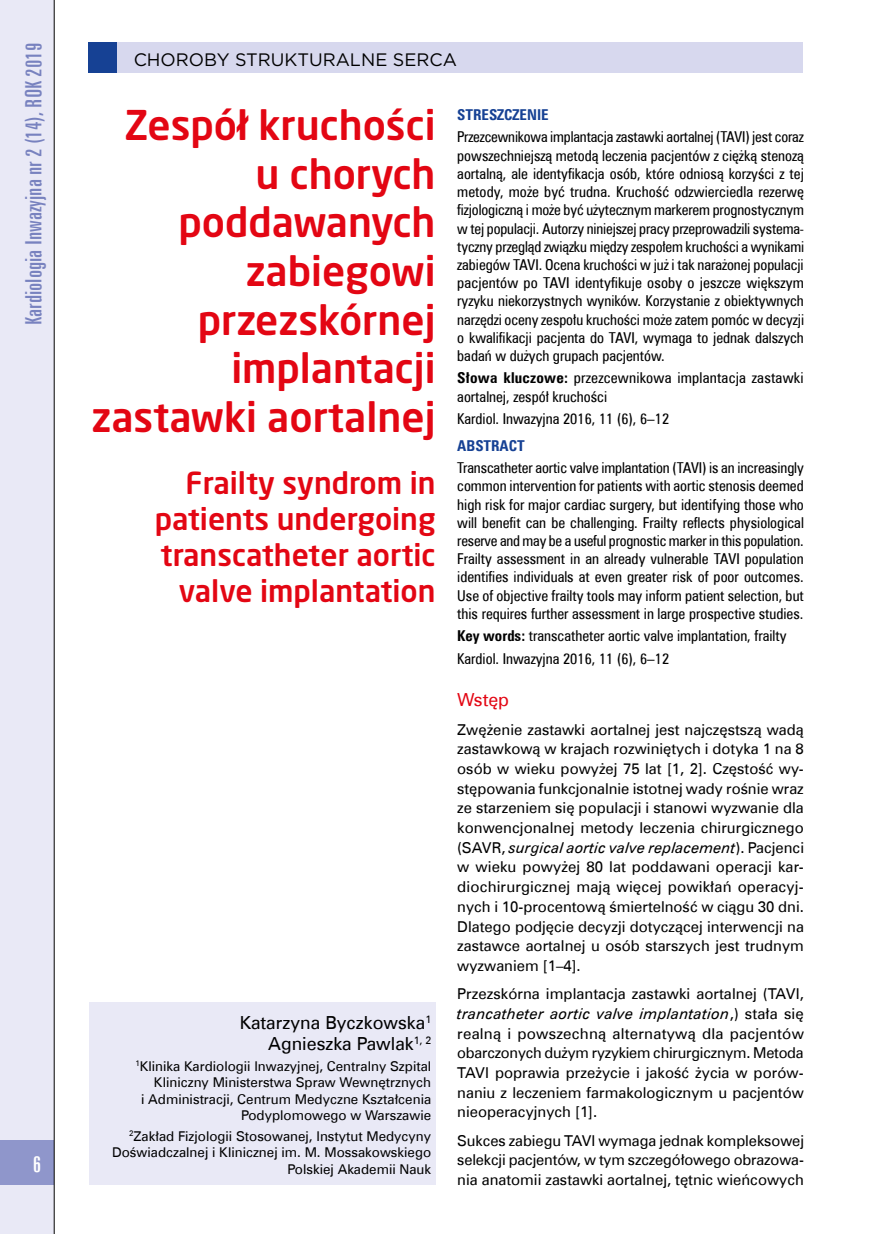
<style>
.page{position:relative;width:872px;height:1234px;background:#fff}
.page>*{position:absolute;margin:0;border:0;box-sizing:border-box;transform-origin:0 0}
.t1{font:500 40.5px/48.6px "Neo Sans Pro";color:#e30613;text-align:right}
.t2{font:500 30px/36px "Neo Sans Pro";color:#e30613;text-align:right}
.t3{font:22.5px "Zurich X Cn EU";color:#7882bf;scale:1.07 1}
.t4{font:22.5px "Zurich X Cn EU";color:#fff;scale:1.07 1}
.t5{font:18px/21px "Zurich EU";color:#000;text-align:right}
.t6{font:18px "Gotham";color:#000}
.t7{font:18px "Zurich EU";color:#e30613}
.t8{font:15px/18.1px "Zurich Cn EU";color:#000;text-align:justify}
.t9{font:15px/19.6px "Zurich EU";color:#000;text-align:justify}
.t10{font:700 15px "Zurich Cn EU";color:#164194}
.t11{font:13.5px/16.5px "Zurich EU";color:#000;text-align:right}
.s1{font-weight:700}
.s2{font-style:italic}
</style>
<div class="page">
<div style="left:0;top:0;width:54px;height:1233px;background:#e9e9f6"></div>
<div style="left:0;top:1140px;width:54px;height:44px;background:#8f96cb"></div>
<hr style="left:54px;top:0;width:1px;height:1233px;background:#000">
<div style="left:89px;top:1001px;width:347px;height:183px;background:#e9e9f6"></div>
<div style="left:88px;top:43px;width:715px;height:30px;background:#d7d8ee"></div>
<div style="left:88px;top:43px;width:29px;height:30px;background:#164194"></div>
<h3 class="t3" style="left:20px;top:325px;width:265px;rotate:-90deg">Kardiologia Inwazyjna nr 2 (14), ROK 2019</h3>
<h3 class="t4" style="left:33px;top:1150px;width:9px">6</h3>
<p class="t6" style="left:134px;top:48px;width:325px">CHOROBY STRUKTURALNE SERCA</p>
<h1 class="t1" style="left:92px;top:100px;width:345px">Zespół kruchości u chorych poddawanych zabiegowi przezskórnej implantacji zastawki aortalnej</h1>
<h2 class="t2" style="left:155px;top:463px;width:282px">Frailty syndrom in patients undergoing transcatheter aortic valve implantation</h2>
<p class="t5" style="left:240px;top:1011px;width:193px">Katarzyna Byczkowska<sup>1<br></sup>Agnieszka Pawlak<sup>1,</sup> <sup>2</sup></p>
<p class="t11" style="left:135px;top:1057px;width:297px"><sup>1</sup>Klinika Kardiologii Inwazyjnej, Centralny Szpital Kliniczny Ministerstwa Spraw Wewnętrznych<br>i Administracji, Centrum Medyczne Kształcenia Podyplomowego w Warszawie</p>
<p class="t11" style="left:112px;top:1127px;width:320px"><sup>2</sup>Zakład Fizjologii Stosowanej, Instytut Medycyny<br>Doświadczalnej i Klinicznej im. M. Mossakowskiego<br>Polskiej Akademii Nauk</p>
<p class="t10" style="left:457px;top:105px;width:93px">STRESZCZENIE</p>
<p class="t8" style="left:457px;top:128px;width:348px">Przezcewnikowa implantacja zastawki aortalnej (TAVI) jest coraz powszechniejszą metodą leczenia pacjentów z ciężką stenozą aortalną, ale identyfikacja osób, które odniosą korzyści z tej metody, może być trudna. Kruchość odzwierciedla rezerwę fizjologiczną i może być użytecznym markerem prognostycznym w tej populacji. Autorzy niniejszej pracy przeprowadzili systema&shy;tyczny przegląd związku między zespołem kruchości a wynikami zabiegów TAVI. Ocena kruchości w już i tak narażonej populacji pacjentów po TAVI identyfikuje osoby o jeszcze większym ryzyku niekorzystnych wyników. Korzystanie z obiektywnych narzędzi oceny zespołu kruchości może zatem pomóc w decyzji o kwalifikacji pacjenta do TAVI, wymaga to jednak dalszych badań w dużych grupach pacjentów.</p>
<p class="t8" style="left:457px;top:369px;width:348px"><span class="s1">Słowa kluczowe:</span> przezcewnikowa implantacja zastawki aortalnej, zespół kruchości</p>
<p class="t8" style="left:457px;top:409px;width:213px">Kardiol. Inwazyjna 2016, 11 (6), 6–12</p>
<p class="t10" style="left:457px;top:436px;width:69px">ABSTRACT</p>
<p class="t8" style="left:457px;top:458px;width:348px">Transcatheter aortic valve implantation (TAVI) is an increasingly common intervention for patients with aortic stenosis deemed high risk for major cardiac surgery, but identifying those who will benefit can be challenging. Frailty reflects physiological reserve and may be a useful prognostic marker in this population.<br>Frailty assessment in an already vulnerable TAVI population identifies individuals at even greater risk of poor outcomes.<br>Use of objective frailty tools may inform patient selection, but this requires further assessment in large prospective studies.</p>
<p class="t8" style="left:457px;top:624px;width:331px;line-height:22.5px"><span class="s1">Key words:</span> transcatheter aortic valve implantation, frailty<br>Kardiol. Inwazyjna 2016, 11 (6), 6–12</p>
<p class="t7" style="left:457px;top:688px;width:53px">Wstęp</p>
<p class="t9" style="left:457px;top:719px;width:348px">Zwężenie zastawki aortalnej jest najczęstszą wadą zastawkową w krajach rozwiniętych i dotyka 1 na 8 osób w wieku powyżej 75 lat [1, 2]. Częstość wy&shy;stępowania funkcjonalnie istotnej wady rośnie wraz ze starzeniem się populacji i stanowi wyzwanie dla konwencjonalnej metody leczenia chirurgicznego (SAVR, <span class="s2">surgical aortic valve replacement</span>). Pacjenci w wieku powyżej 80 lat poddawani operacji kar&shy;diochirurgicznej mają więcej powikłań operacyj&shy;nych i 10-procentową śmiertelność w ciągu 30 dni.<br>Dlatego podjęcie decyzji dotyczącej interwencji na zastawce aortalnej u osób starszych jest trudnym wyzwaniem [1–4].</p>
<p class="t9" style="left:457px;top:983px;width:348px">Przezskórna implantacja zastawki aortalnej (TAVI, <span class="s2">trancatheter aortic valve implantation</span>,) stała się realną i powszechną alternatywą dla pacjentów obarczonych dużym ryzykiem chirurgicznym. Metoda TAVI poprawia przeżycie i jakość życia w porów&shy;naniu z leczeniem farmakologicznym u pacjentów nieoperacyjnych [1].</p>
<p class="t9" style="left:457px;top:1130px;width:348px">Sukces zabiegu TAVI wymaga jednak kompleksowej selekcji pacjentów, w tym szczegółowego obrazowa&shy;nia anatomii zastawki aortalnej, tętnic wieńcowych</p>
</div>
